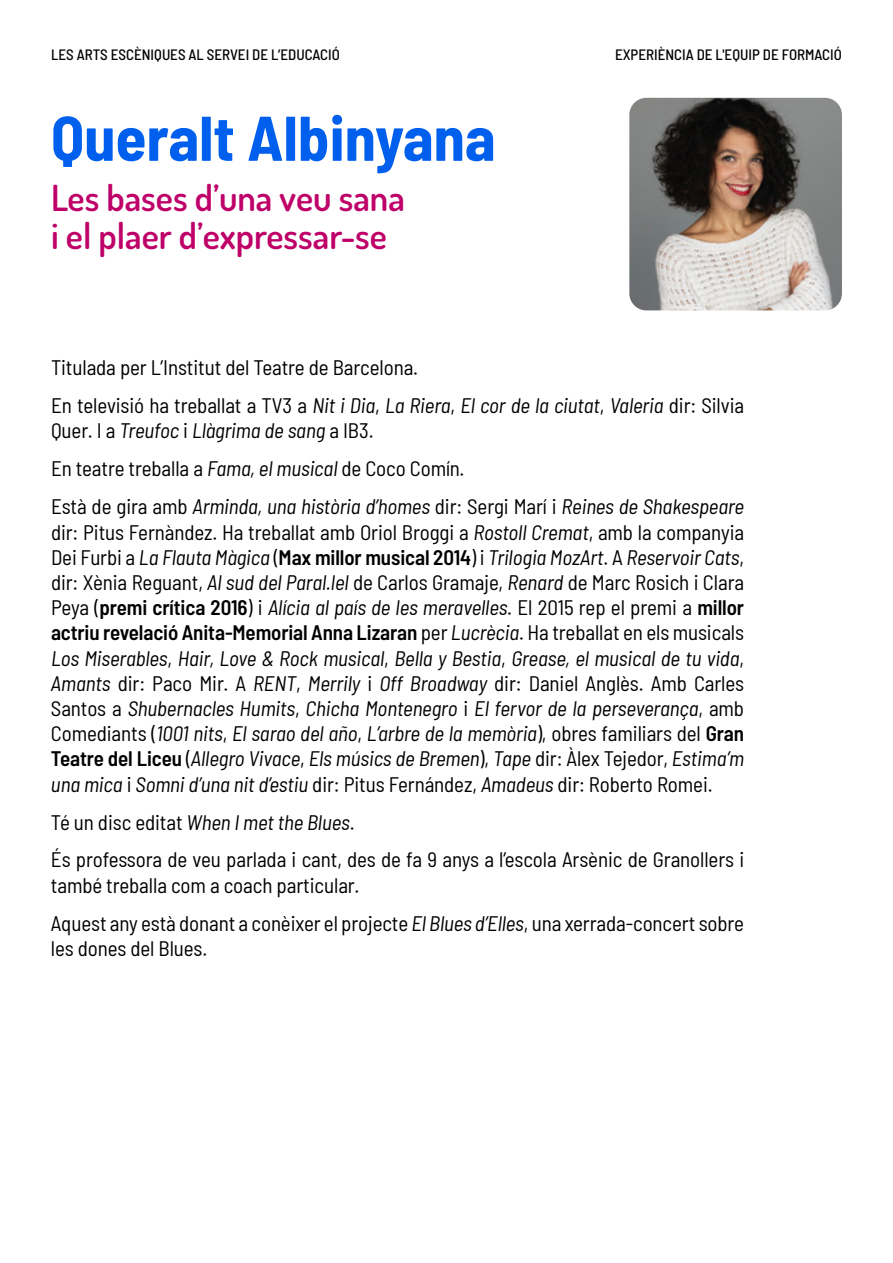
<style>
.page{position:relative;width:893px;height:1263px;background:#fff}
.page>*{position:absolute;margin:0;border:0;box-sizing:border-box;transform-origin:0 0}
.t1{font:700 semi-condensed 63px "Barlow";color:#005fed}
.t2{font:600 36px/37.5px "Dosis";color:#be0068}
.t3{font:italic semi-condensed 21px/25.2px "Barlow";letter-spacing:-.005em;color:#000}
.t4{font:semi-condensed 21px/38px "Barlow";letter-spacing:-.005em;color:#000}
.t5{font:500 semi-condensed 15px "Barlow";color:#000}
.s1{font-style:italic}
.s2{font-style:normal}
.s3{font-weight:600;font-style:normal}
</style>
<div class="page">
<img style="left:629px;top:98px;width:213px;height:212px">
<p class="t5" style="left:51px;top:44px;width:290px">LES ARTS ESCÈNIQUES AL SERVEI DE L’EDUCACIÓ</p>
<p class="t5" style="left:615px;top:44px;width:228px">EXPERIÈNCIA DE L'EQUIP DE FORMACIÓ</p>
<h1 class="t1" style="left:51px;top:92px;width:446px">Queralt Albinyana</h1>
<h2 class="t2" style="left:51px;top:178px;width:355px">Les bases d’una veu sana i el plaer d’expressar-se</h2>
<p class="t4" style="left:51px;top:347px;width:695px">Titulada per L’Institut del Teatre de Barcelona.<br>En televisió ha treballat a TV3 a <span class="s1">Nit i Dia</span>, <span class="s1">La Riera</span>, <span class="s1">El cor de la ciutat</span>, <span class="s1">Valeria</span> dir: Silvia</p>
<p class="t3" style="left:51px;top:410px;width:695px;line-height:38px"><span class="s2">Quer. I a</span> Treufoc <span class="s2">i</span> Llàgrima de sang <span class="s2">a IB3.<br>En teatre treballa a</span> Fama, el musical <span class="s2">de Coco Comín.<br>Està de gira amb</span> Arminda, una història d’homes <span class="s2">dir: Sergi Marí i</span> Reines de Shakespeare</p>
<p class="t3" style="left:51px;top:518px;width:695px;text-align:justify"><span class="s2">dir: Pitus Fernàndez. Ha treballat amb Oriol Broggi a</span> Rostoll Cremat<span class="s2">, amb la companyia Dei Furbi a</span> La Flauta Màgica <span class="s2">(</span><span class="s3">Max millor musical 2014</span><span class="s2">) i</span> Trilogia MozArt<span class="s2">. A</span> Reservoir Cats<span class="s2">, dir: Xènia Reguant,</span> Al sud del Paral.lel <span class="s2">de Carlos Gramaje,</span> Renard <span class="s2">de Marc Rosich i Clara Peya (</span><span class="s3">premi crítica 2016</span><span class="s2">) i</span> Alícia al país de les meravelles<span class="s2">. El 2015 rep el premi a</span> <span class="s3">millor actriu revelació Anita-Memorial Anna Lizaran</span> <span class="s2">per</span> Lucrècia<span class="s2">. Ha treballat en els musicals </span>Los Miserables<span class="s2">,</span> Hair, Love &amp; Rock musical<span class="s2">,</span> Bella y Bestia<span class="s2">,</span> Grease, el musical de tu vida<span class="s2">, </span>Amants <span class="s2">dir: Paco Mir. A</span> RENT<span class="s2">,</span> Merrily <span class="s2">i</span> Off Broadway <span class="s2">dir: Daniel Anglès. Amb Carles Santos a</span> Shubernacles Humits<span class="s2">,</span> Chicha Montenegro <span class="s2">i</span> El fervor de la perseverança<span class="s2">, amb Comediants (</span>1001 nits<span class="s2">,</span> El sarao del año<span class="s2">,</span> L’arbre de la memòria<span class="s2">), obres familiars del</span> <span class="s3">Gran Teatre del Liceu</span> <span class="s2">(</span>Allegro Vivace<span class="s2">,</span> Els músics de Bremen<span class="s2">),</span> Tape <span class="s2">dir: Àlex Tejedor,</span> Estima’m una mica <span class="s2">i</span> Somni d’una nit d’estiu <span class="s2">dir: Pitus Fernández,</span> Amadeus <span class="s2">dir: Roberto Romei.</span></p>
<p class="t4" style="left:51px;top:801px;width:695px">Té un disc editat <span class="s1">When I met the Blues</span>.<br>És professora de veu parlada i cant, des de fa 9 anys a l’escola Arsènic de Granollers i</p>
<p class="t4" style="left:51px;top:864px;width:695px">també treballa com a coach particular.<br>Aquest any està donant a conèixer el projecte <span class="s1">El Blues d’Elles</span>, una xerrada-concert sobre</p>
<p class="t4" style="left:51px;top:928px;width:158px">les dones del Blues.</p>
</div>
